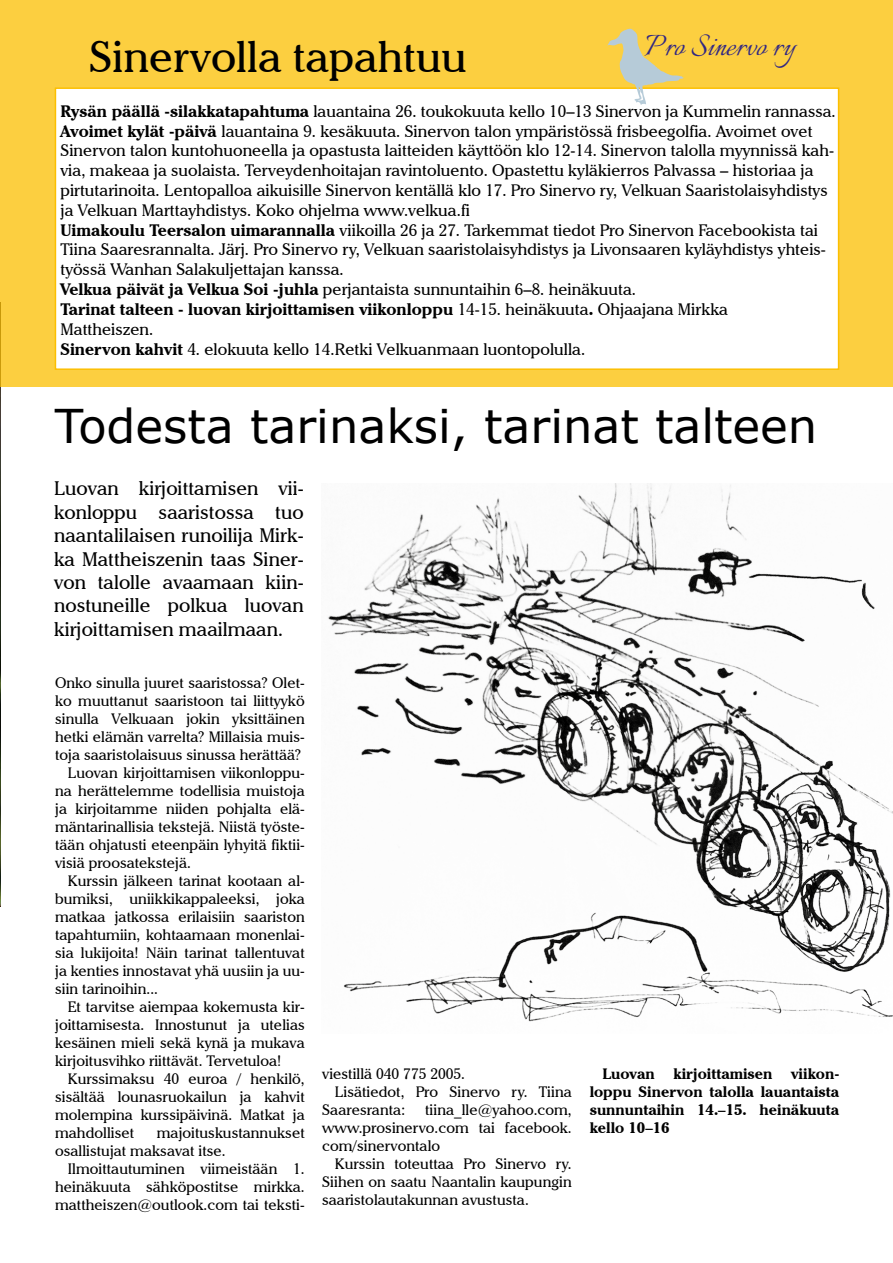
<style>
.page{position:relative;width:893px;height:1263px;background:#fff}
.page>*{position:absolute;margin:0;border:0;box-sizing:border-box;transform-origin:0 0}
.t1{font:46.5px "Verdana";color:#000}
.t2{font:43.5px "Cheltenham IT Cby BT";color:#000}
.t3{font:36.9px "Italianno";color:#312783}
.t4{font:19.5px/23.4px "Cheltenham IT Cby BT";color:#000;text-align:justify}
.t5{font:16.5px/20px "Cheltenham IT Cby BT";color:#000}
.t6{font:15px/18px "Cheltenham IT Cby BT";color:#000;text-align:justify}
.t7{font:700 15px/18px "Cheltenham IT Cby BT";color:#000;text-align:justify}
.s1{font-weight:700}
</style>
<div class="page">
<img style="left:0;top:303px;width:1px;height:604px">
<div style="left:0;top:0;width:893px;height:387px;background:#fccf40"></div>
<div style="left:55px;top:88px;width:784px;height:281px;background:#fff"></div>
<div style="left:55px;top:87px;width:784px;height:283px;border:2px solid #fcbf00"></div>
<svg style="left:608px;top:29px;width:75px;height:76px"></svg>
<img style="left:328px;top:484px;width:565px;height:538px">
<h3 class="t3" style="left:644px;top:25px;width:152px">Pro Sinervo ry</h3>
<h2 class="t2" style="left:89px;top:29px;width:379px">Sinervolla tapahtuu</h2>
<p class="t5" style="left:60px;top:101px;width:777px"><span class="s1">Rysän päällä -silakkatapahtuma</span> lauantaina 26. toukokuuta kello 10–13 Sinervon ja Kummelin rannassa.<br><span class="s1">Avoimet kylät -päivä</span> lauantaina 9. kesäkuuta. Sinervon talon ympäristössä frisbeegolfia. Avoimet ovet Sinervon talon kuntohuoneella ja opastusta laitteiden käyttöön klo 12-14. Sinervon talolla myynnissä kah&shy;via, makeaa ja suolaista. Terveydenhoitajan ravintoluento. Opastettu kyläkierros Palvassa – historiaa ja pirtutarinoita. Lentopalloa aikuisille Sinervon kentällä klo 17. Pro Sinervo ry, Velkuan Saaristolaisyhdistys ja Velkuan Marttayhdistys. Koko ohjelma www.velkua.fi<br><span class="s1">Uimakoulu Teersalon uimarannalla</span> viikoilla 26 ja 27. Tarkemmat tiedot Pro Sinervon Facebookista tai Tiina Saaresrannalta. Järj. Pro Sinervo ry, Velkuan saaristolaisyhdistys ja Livonsaaren kyläyhdistys yhteis&shy;työssä Wanhan Salakuljettajan kanssa.<br><span class="s1">Velkua päivät ja Velkua Soi -juhla</span> perjantaista sunnuntaihin 6–8. heinäkuuta.<br><span class="s1">Tarinat talteen - luovan kirjoittamisen viikonloppu</span> 14-15. heinäkuuta<span class="s1">.</span> Ohjaajana Mirkka<br>Mattheiszen.<br><span class="s1">Sinervon kahvit</span> 4. elokuuta kello 14.Retki Velkuanmaan luontopolulla.</p>
<h1 class="t1" style="left:55px;top:395px;width:764px">Todesta tarinaksi, tarinat talteen</h1>
<h3 class="t4" style="left:54px;top:476px;width:251px">Luovan kirjoittamisen vii&shy;konloppu saaristossa tuo naantalilaisen runoilija Mirk&shy;ka Mattheiszenin taas Siner&shy;von talolle avaamaan kiin&shy;nostuneille polkua luovan kirjoittamisen maailmaan.</h3>
<p class="t6" style="left:55px;top:673px;width:251px">Onko sinulla juuret saaristossa? Olet-</p>
<p class="t6" style="left:55px;top:691px;width:251px">ko muuttanut saaristoon tai liittyykö</p>
<p class="t6" style="left:55px;top:709px;width:251px">sinulla Velkuaan jokin yksittäinen</p>
<p class="t6" style="left:55px;top:727px;width:251px">hetki elämän varrelta? Millaisia muis-</p>
<p class="t6" style="left:55px;top:745px;width:248px">toja saaristolaisuus sinussa herättää?</p>
<p class="t6" style="left:68px;top:763px;width:238px">Luovan kirjoittamisen viikonloppu-</p>
<p class="t6" style="left:55px;top:781px;width:251px">na herättelemme todellisia muistoja</p>
<p class="t6" style="left:55px;top:799px;width:251px">ja kirjoitamme niiden pohjalta elä-</p>
<p class="t6" style="left:55px;top:817px;width:251px">mäntarinallisia tekstejä. Niistä työste-</p>
<p class="t6" style="left:55px;top:835px;width:251px">tään ohjatusti eteenpäin lyhyitä fiktii-</p>
<p class="t6" style="left:55px;top:853px;width:137px">visiä proosatekstejä.</p>
<p class="t6" style="left:68px;top:871px;width:238px">Kurssin jälkeen tarinat kootaan al-</p>
<p class="t6" style="left:55px;top:889px;width:251px">bumiksi, uniikkikappaleeksi, joka</p>
<p class="t6" style="left:55px;top:907px;width:251px">matkaa jatkossa erilaisiin saariston</p>
<p class="t6" style="left:55px;top:925px;width:251px">tapahtumiin, kohtaamaan monenlai-</p>
<p class="t6" style="left:55px;top:943px;width:251px">sia lukijoita! Näin tarinat tallentuvat</p>
<p class="t6" style="left:55px;top:961px;width:251px">ja kenties innostavat yhä uusiin ja uu-</p>
<p class="t6" style="left:55px;top:979px;width:105px">siin tarinoihin...</p>
<p class="t6" style="left:68px;top:997px;width:238px">Et tarvitse aiempaa kokemusta kir-</p>
<p class="t6" style="left:55px;top:1015px;width:251px">joittamisesta. Innostunut ja utelias</p>
<p class="t6" style="left:55px;top:1033px;width:251px">kesäinen mieli sekä kynä ja mukava</p>
<p class="t6" style="left:55px;top:1051px;width:228px">kirjoitusvihko riittävät. Tervetuloa!</p>
<p class="t6" style="left:68px;top:1069px;width:238px">Kurssimaksu 40 euroa / henkilö,</p>
<p class="t6" style="left:55px;top:1087px;width:251px">sisältää lounasruokailun ja kahvit</p>
<p class="t6" style="left:55px;top:1105px;width:251px">molempina kurssipäivinä. Matkat ja</p>
<p class="t6" style="left:55px;top:1123px;width:81px">mahdolliset</p>
<p class="t6" style="left:55px;top:1123px;width:251px;text-indent:102px">majoituskustannukset osallistujat maksavat itse.</p>
<p class="t6" style="left:55px;top:1159px;width:251px;text-indent:13px">Ilmoittautuminen viimeistään 1. heinäkuuta sähköpostitse mirkka. mattheiszen@outlook.com tai teksti-</p>
<p class="t6" style="left:322px;top:1064px;width:144px">viestillä 040 775 2005.</p>
<p class="t6" style="left:335px;top:1082px;width:238px">Lisätiedot, Pro Sinervo ry. Tiina</p>
<p class="t6" style="left:322px;top:1100px;width:85px">Saaresranta:</p>
<p class="t6" style="left:322px;top:1100px;width:251px;text-indent:103px">tiina_lle@yahoo.com, www.prosinervo.com tai facebook. com/sinervontalo</p>
<p class="t6" style="left:322px;top:1154px;width:251px;text-indent:13px">Kurssin toteuttaa Pro Sinervo ry.<br>Siihen on saatu Naantalin kaupungin saaristolautakunnan avustusta.</p>
<p class="t7" style="left:590px;top:1064px;width:251px;text-indent:13px">Luovan kirjoittamisen viikon&shy;loppu Sinervon talolla lauantaista sunnuntaihin 14.–15. heinäkuuta kello 10–16</p>
</div>
